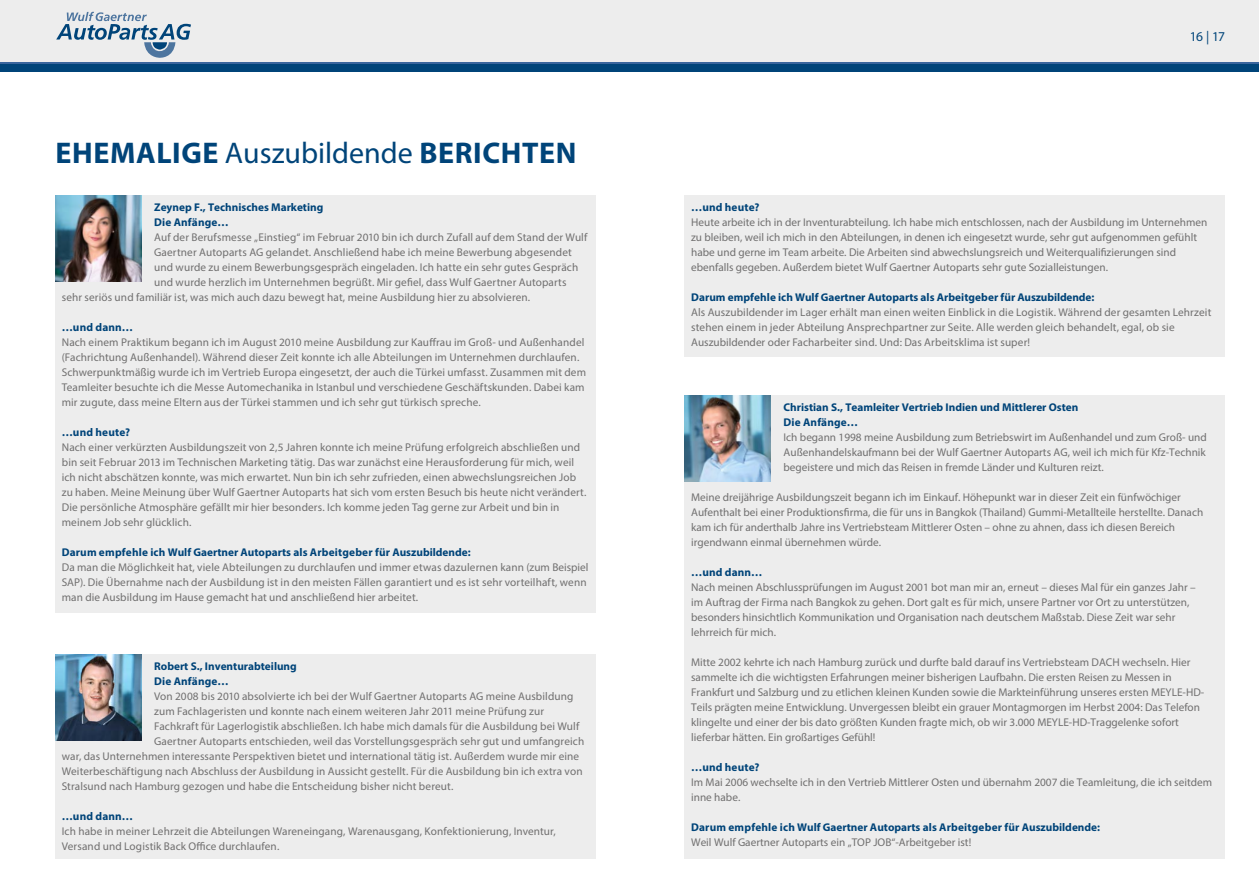
<style>
.page{position:relative;width:1259px;height:893px;background:#fff}
.page>*{position:absolute;margin:0;border:0;box-sizing:border-box;transform-origin:0 0}
.t1{font:700 30px "Myriad Pro";letter-spacing:.02em;color:#004479}
.t2{font:13.5px "Myriad Pro";color:#004479}
.t3{font:11.25px/15px "Myriad Pro";letter-spacing:.005em;color:#706f6f}
.t4{font:700 11.25px/15px "Myriad Pro";color:#004479}
.s1{font-weight:400}
</style>
<div class="page">
<div style="left:55px;top:196px;width:540px;height:417px;background:#ededed"></div>
<div style="left:685px;top:196px;width:540px;height:161px;background:#ededed"></div>
<div style="left:685px;top:395px;width:540px;height:464px;background:#ededed"></div>
<div style="left:55px;top:654px;width:540px;height:205px;background:#ededed"></div>
<div style="left:0;top:0;width:1259px;height:64px;background:#ededed"></div>
<div style="left:0;top:64px;width:1259px;height:8px;background:#004479"></div>
<hr style="left:0;top:62px;width:1259px;height:2px;background:#3a659d">
<svg style="left:56px;top:12px;width:135px;height:46px"></svg>
<img style="left:55px;top:196px;width:86px;height:86px">
<img style="left:55px;top:654px;width:86px;height:86px">
<img style="left:684px;top:395px;width:87px;height:87px">
<h1 class="t1" style="left:56px;top:133px;width:522px">EHEMALIGE <span class="s1">Auszubildende</span> BERICHTEN</h1>
<p class="t4" style="left:154px;top:200px;width:171px">Zeynep F., Technisches Marketing<br>Die Anfänge…</p>
<p class="t3" style="left:154px;top:230px;width:435px">Auf der Berufsmesse „Einstieg“ im Februar 2010 bin ich durch Zufall auf dem Stand der Wulf</p>
<p class="t3" style="left:154px;top:245px;width:419px">Gaertner Autoparts AG gelandet. Anschließend habe ich meine Bewerbung abgesendet</p>
<p class="t3" style="left:154px;top:260px;width:425px">und wurde zu einem Bewerbungsgespräch eingeladen. Ich hatte ein sehr gutes Gespräch</p>
<p class="t3" style="left:154px;top:275px;width:414px">und wurde herzlich im Unternehmen begrüßt. Mir gefiel, dass Wulf Gaertner Autoparts</p>
<p class="t3" style="left:62px;top:290px;width:470px">sehr seriös und familiär ist, was mich auch dazu bewegt hat, meine Ausbildung hier zu absolvieren.</p>
<p class="t4" style="left:62px;top:320px;width:73px">…und dann…</p>
<p class="t3" style="left:62px;top:335px;width:526px">Nach einem Praktikum begann ich im August 2010 meine Ausbildung zur Kauffrau im Groß- und Außenhandel (Fachrichtung Außenhandel). Während dieser Zeit konnte ich alle Abteilungen im Unternehmen durchlaufen.<br>Schwerpunktmäßig wurde ich im Vertrieb Europa eingesetzt, der auch die Türkei umfasst. Zusammen mit dem Teamleiter besuchte ich die Messe Automechanika in Istanbul und verschiedene Geschäftskunden. Dabei kam mir zugute, dass meine Eltern aus der Türkei stammen und ich sehr gut türkisch spreche.</p>
<p class="t4" style="left:62px;top:425px;width:70px">…und heute?</p>
<p class="t3" style="left:62px;top:440px;width:526px">Nach einer verkürzten Ausbildungszeit von 2,5 Jahren konnte ich meine Prüfung erfolgreich abschließen und bin seit Februar 2013 im Technischen Marketing tätig. Das war zunächst eine Herausforderung für mich, weil ich nicht abschätzen konnte, was mich erwartet. Nun bin ich sehr zufrieden, einen abwechslungsreichen Job zu haben. Meine Meinung über Wulf Gaertner Autoparts hat sich vom ersten Besuch bis heute nicht verändert.<br>Die persönliche Atmosphäre gefällt mir hier besonders. Ich komme jeden Tag gerne zur Arbeit und bin in meinem Job sehr glücklich.</p>
<p class="t4" style="left:62px;top:545px;width:410px">Darum empfehle ich Wulf Gaertner Autoparts als Arbeitgeber für Auszubildende:</p>
<p class="t3" style="left:62px;top:560px;width:528px">Da man die Möglichkeit hat, viele Abteilungen zu durchlaufen und immer etwas dazulernen kann (zum Beispiel<br>SAP). Die Übernahme nach der Ausbildung ist in den meisten Fällen garantiert und es ist sehr vorteilhaft, wenn man die Ausbildung im Hause gemacht hat und anschließend hier arbeitet.</p>
<p class="t4" style="left:154px;top:658px;width:144px">Robert S., Inventurabteilung<br>Die Anfänge…</p>
<p class="t3" style="left:154px;top:689px;width:421px">Von 2008 bis 2010 absolvierte ich bei der Wulf Gaertner Autoparts AG meine Ausbildung</p>
<p class="t3" style="left:154px;top:704px;width:391px">zum Fachlageristen und konnte nach einem weiteren Jahr 2011 meine Prüfung zur</p>
<p class="t3" style="left:154px;top:719px;width:427px">Fachkraft für Lagerlogistik abschließen. Ich habe mich damals für die Ausbildung bei Wulf</p>
<p class="t3" style="left:154px;top:734px;width:431px">Gaertner Autoparts entschieden, weil das Vorstellungsgespräch sehr gut und umfangreich</p>
<p class="t3" style="left:62px;top:749px;width:519px">war, das Unternehmen interessante Perspektiven bietet und international tätig ist. Außerdem wurde mir eine</p>
<p class="t3" style="left:62px;top:764px;width:522px">Weiterbeschäftigung nach Abschluss der Ausbildung in Aussicht gestellt. Für die Ausbildung bin ich extra von</p>
<p class="t3" style="left:62px;top:779px;width:393px">Stralsund nach Hamburg gezogen und habe die Entscheidung bisher nicht bereut.</p>
<p class="t4" style="left:62px;top:808px;width:73px">…und dann…</p>
<p class="t3" style="left:62px;top:824px;width:495px">Ich habe in meiner Lehrzeit die Abteilungen Wareneingang, Warenausgang, Konfektionierung, Inventur,<br>Versand und Logistik Back Office durchlaufen.</p>
<p class="t2" style="left:1190px;top:28px;width:37px">16 | 17</p>
<p class="t4" style="left:691px;top:200px;width:70px">…und heute?</p>
<p class="t3" style="left:691px;top:215px;width:518px">Heute arbeite ich in der Inventurabteilung. Ich habe mich entschlossen, nach der Ausbildung im Unternehmen zu bleiben, weil ich mich in den Abteilungen, in denen ich eingesetzt wurde, sehr gut aufgenommen gefühlt habe und gerne im Team arbeite. Die Arbeiten sind abwechslungsreich und Weiterqualifizierungen sind ebenfalls gegeben. Außerdem bietet Wulf Gaertner Autoparts sehr gute Sozialleistungen.</p>
<p class="t4" style="left:691px;top:290px;width:404px">Darum empfehle ich Wulf Gaertner Autoparts als Arbeitgeber für Auszubildende:</p>
<p class="t3" style="left:691px;top:305px;width:522px">Als Auszubildender im Lager erhält man einen weiten Einblick in die Logistik. Während der gesamten Lehrzeit stehen einem in jeder Abteilung Ansprechpartner zur Seite. Alle werden gleich behandelt, egal, ob sie<br>Auszubildender oder Facharbeiter sind. Und: Das Arbeitsklima ist super!</p>
<p class="t4" style="left:783px;top:400px;width:296px">Christian S., Teamleiter Vertrieb Indien und Mittlerer Osten<br>Die Anfänge…</p>
<p class="t3" style="left:783px;top:430px;width:425px;text-align:justify">Ich begann 1998 meine Ausbildung zum Betriebswirt im Außenhandel und zum Groß- und Außenhandelskaufmann bei der Wulf Gaertner Autoparts AG, weil ich mich für Kfz-Technik begeistere und mich das Reisen in fremde Länder und Kulturen reizt.</p>
<p class="t3" style="left:691px;top:490px;width:513px">Meine dreijährige Ausbildungszeit begann ich im Einkauf. Höhepunkt war in dieser Zeit ein fünfwöchiger Aufenthalt bei einer Produktionsfirma, die für uns in Bangkok (Thailand) Gummi-Metallteile herstellte. Danach kam ich für anderthalb Jahre ins Vertriebsteam Mittlerer Osten – ohne zu ahnen, dass ich diesen Bereich irgendwann einmal übernehmen würde.</p>
<p class="t4" style="left:691px;top:565px;width:73px">…und dann…</p>
<p class="t3" style="left:691px;top:580px;width:506px">Nach meinen Abschlussprüfungen im August 2001 bot man mir an, erneut – dieses Mal für ein ganzes Jahr – im Auftrag der Firma nach Bangkok zu gehen. Dort galt es für mich, unsere Partner vor Ort zu unterstützen, besonders hinsichtlich Kommunikation und Organisation nach deutschem Maßstab. Diese Zeit war sehr lehrreich für mich.</p>
<p class="t3" style="left:691px;top:655px;width:514px">Mitte 2002 kehrte ich nach Hamburg zurück und durfte bald darauf ins Vertriebsteam DACH wechseln. Hier sammelte ich die wichtigsten Erfahrungen meiner bisherigen Laufbahn. Die ersten Reisen zu Messen in Frankfurt und Salzburg und zu etlichen kleinen Kunden sowie die Markteinführung unseres ersten MEYLE-HD-Teils prägten meine Entwicklung. Unvergessen bleibt ein grauer Montagmorgen im Herbst 2004: Das Telefon klingelte und einer der bis dato größten Kunden fragte mich, ob wir 3.000 MEYLE-HD-Traggelenke sofort lieferbar hätten. Ein großartiges Gefühl!</p>
<p class="t4" style="left:691px;top:760px;width:70px">…und heute?</p>
<p class="t3" style="left:691px;top:775px;width:522px">Im Mai 2006 wechselte ich in den Vertrieb Mittlerer Osten und übernahm 2007 die Teamleitung, die ich seitdem inne habe.</p>
<p class="t4" style="left:691px;top:820px;width:410px">Darum empfehle ich Wulf Gaertner Autoparts als Arbeitgeber für Auszubildende:</p>
<p class="t3" style="left:691px;top:835px;width:282px">Weil Wulf Gaertner Autoparts ein „TOP JOB“-Arbeitgeber ist!</p>
</div>
